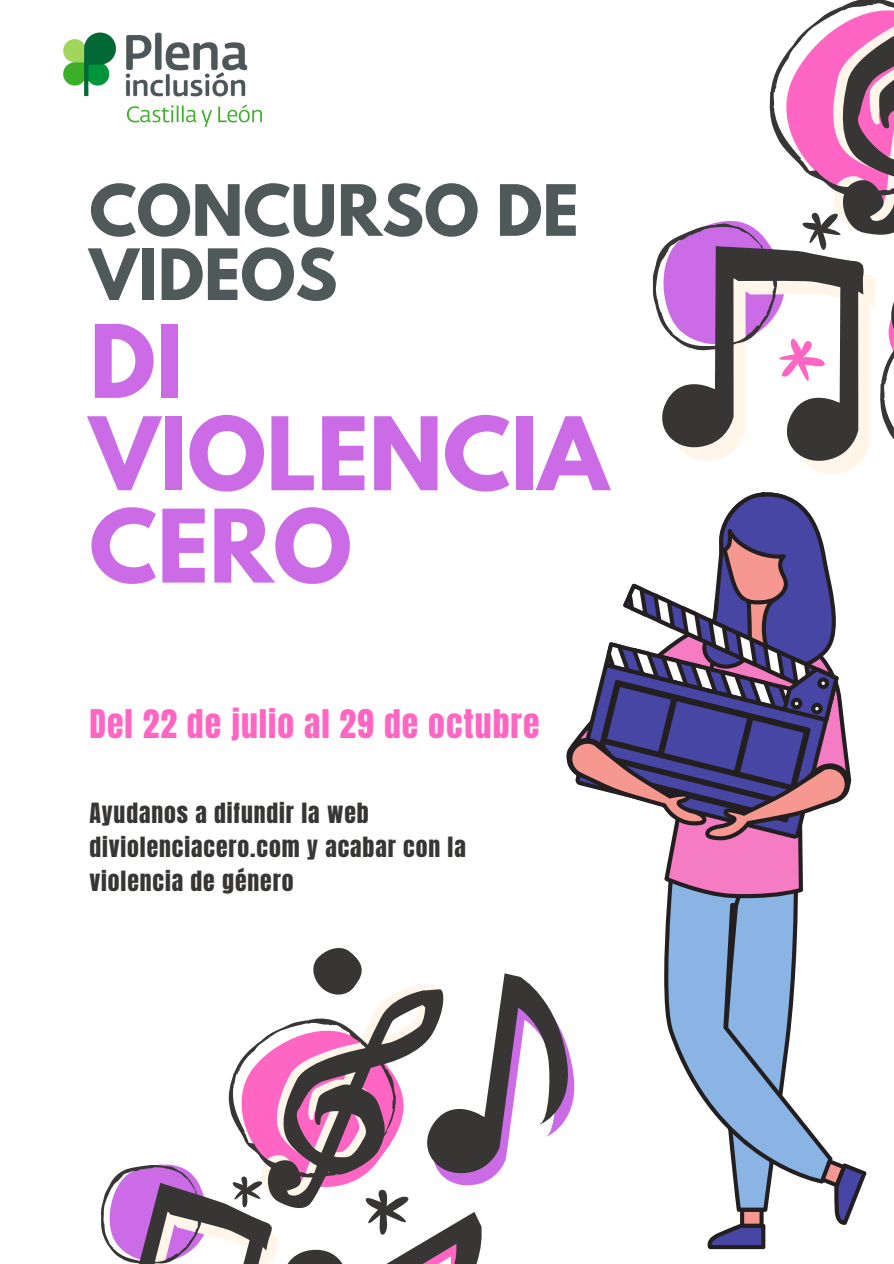
<style>
.page{position:relative;width:894px;height:1264px;background:#fff}
.page>*{position:absolute;margin:0;border:0;box-sizing:border-box;transform-origin:0 0}
.t1{font:700 89.7px/92.4px "League Spartan";color:#cb6ce6}
.t2{font:700 62.55px/64.2px "League Spartan";color:#4f595a}
.t3{font:33.6px "Anton";letter-spacing:.03em;color:#ff66c4}
.t4{font:23.7px/33.8px "Anton";letter-spacing:.04em;color:#373635}
</style>
<div class="page">
<svg style="left:482px;top:973px;width:83px;height:164px"></svg>
<svg style="left:412px;top:985px;width:70px;height:138px"></svg>
<svg style="left:313px;top:948px;width:49px;height:39px"></svg>
<svg style="left:228px;top:987px;width:197px;height:136px"></svg>
<svg style="left:100px;top:1123px;width:411px;height:140px"></svg>
<svg style="left:565px;top:0;width:328px;height:1249px"></svg>
<img style="left:63px;top:32px;width:198px;height:94px">
<p class="t2" style="left:89px;top:186px;width:490px">CONCURSO DE<br>VIDEOS</p>
<p class="t1" style="left:89px;top:327px;width:520px">DI<br>VIOLENCIA<br>CERO</p>
<p class="t3" style="left:89px;top:700px;width:451px">Del 22 de julio al 29 de octubre</p>
<p class="t4" style="left:89px;top:796px;width:378px">Ayudanos a difundir la web diviolenciacero.com y acabar con la violencia de género</p>
</div>
